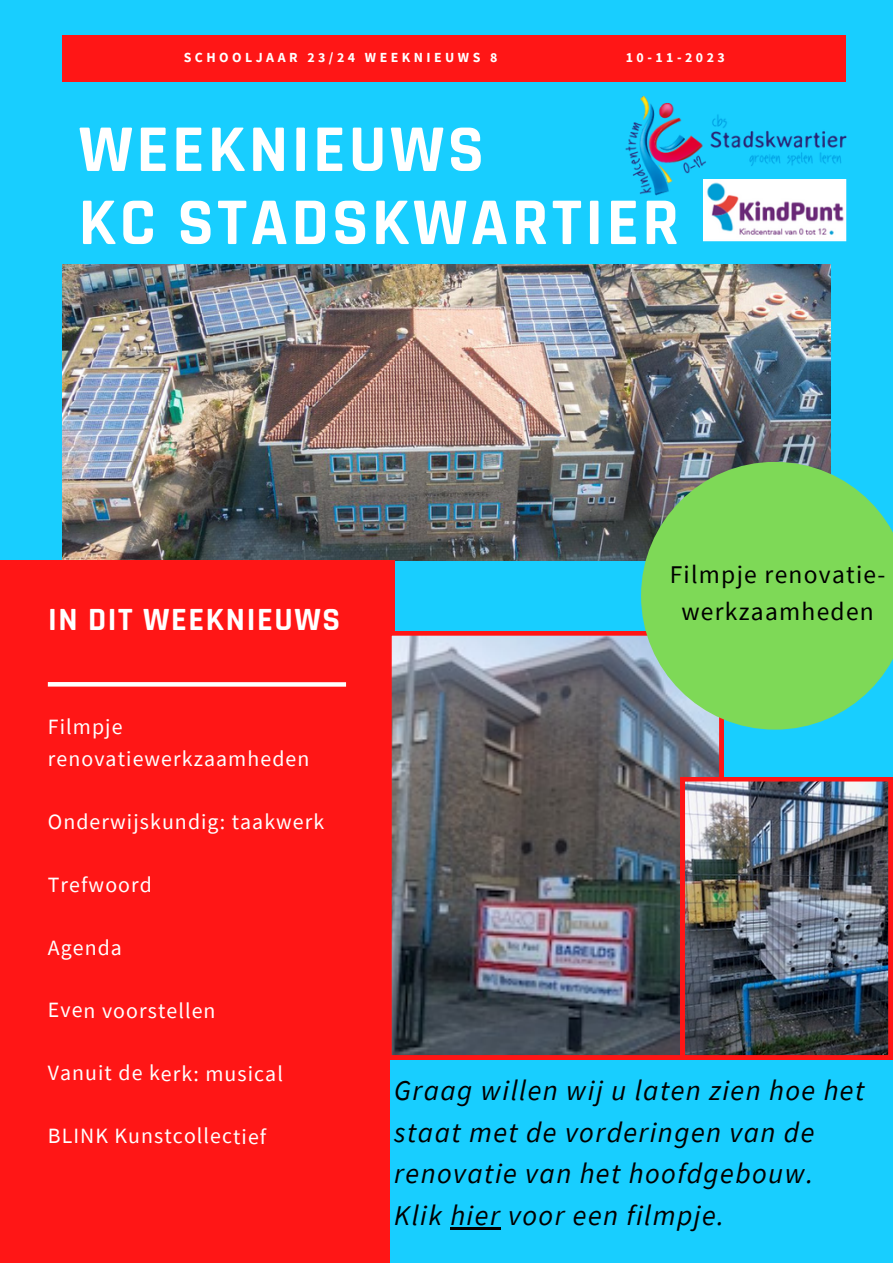
<style>
.page{position:relative;width:893px;height:1264px;background:#fff}
.page>*{position:absolute;margin:0;border:0;box-sizing:border-box;transform-origin:0 0}
.t1{font:700 67.5px "Rajdhani";letter-spacing:.05em;color:#fff}
.t2{font:700 32.7px "Rajdhani";letter-spacing:.05em;color:#fff}
.t3{font:italic 28.65px/41.5px "Source Sans Pro";letter-spacing:.05em;color:#000}
.t4{font:25.5px "Source Sans Pro";letter-spacing:.05em;color:#000}
.t5{font:21.75px/31.5px "Source Sans Pro";letter-spacing:.05em;color:#fff}
.t6{font:700 13.8px "Source Sans Pro";letter-spacing:.25em;color:#fff}
</style>
<div class="page">
<div style="left:0;top:0;width:892px;height:1262px;background:#18ceff"></div>
<div style="left:62px;top:36px;width:784px;height:46px;background:#ff1616"></div>
<img style="left:625px;top:95px;width:221px;height:101px">
<img style="left:62px;top:265px;width:768px;height:295px">
<div style="left:0;top:560px;width:395px;height:702px;background:#ff1616"></div>
<svg style="left:47px;top:682px;width:299px;height:4px"></svg>
<div style="left:390px;top:1043px;width:502px;height:219px;background:#18ceff"></div>
<hr style="left:450px;top:1226px;width:51px;height:3px;background:#000">
<img style="left:390px;top:631px;width:333px;height:428px">
<img style="left:680px;top:777px;width:212px;height:282px">
<img style="left:703px;top:179px;width:143px;height:62px">
<svg style="left:641px;top:462px;width:251px;height:267px;background:#76cd68"></svg>
<p class="t6" style="left:184px;top:49px;width:315px">SCHOOLJAAR 23/24 WEEKNIEUWS 8</p>
<p class="t6" style="left:625px;top:49px;width:100px">10-11-2023</p>
<p class="t1" style="left:79px;top:108px;width:407px">WEEKNIEUWS</p>
<p class="t1" style="left:79px;top:181px;width:602px">KC STADSKWARTIER</p>
<p class="t2" style="left:48px;top:599px;width:293px">IN DIT WEEKNIEUWS</p>
<p class="t5" style="left:48px;top:710px;width:263px">Filmpje renovatiewerkzaamheden</p>
<p class="t5" style="left:48px;top:805px;width:278px">Onderwijskundig: taakwerk</p>
<p class="t5" style="left:48px;top:868px;width:106px">Trefwoord</p>
<p class="t5" style="left:48px;top:931px;width:76px">Agenda</p>
<p class="t5" style="left:48px;top:994px;width:169px">Even voorstellen</p>
<p class="t5" style="left:48px;top:1056px;width:236px">Vanuit de kerk: musical</p>
<p class="t5" style="left:48px;top:1119px;width:220px">BLINK Kunstcollectief</p>
<p class="t4" style="left:669px;top:558px;width:217px">Filmpje renovatie-</p>
<p class="t4" style="left:681px;top:595px;width:194px">werkzaamheden</p>
<p class="t3" style="left:394px;top:1069px;width:471px">Graag willen wij u laten zien hoe het staat met de vorderingen van de renovatie van het hoofdgebouw.</p>
<p class="t3" style="left:394px;top:1193px;width:331px">Klik hier voor een filmpje.</p>
</div>
